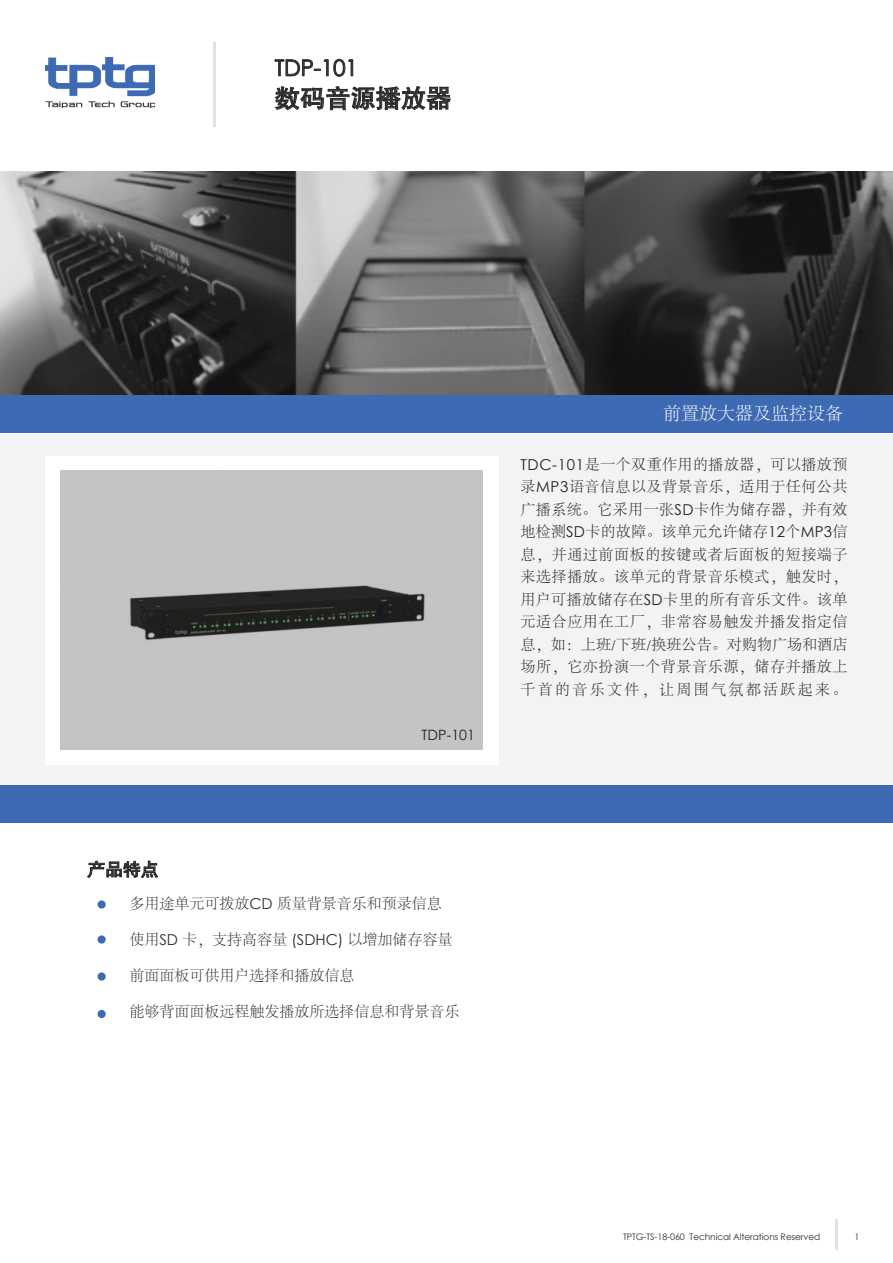
<style>
.page{position:relative;width:893px;height:1263px;background:#fff}
.page>*{position:absolute;margin:0;border:0;box-sizing:border-box;transform-origin:0 0}
.t1{font:25.5px "FZHTK GBK1 0";letter-spacing:-.01em;color:#2b2c2c}
.t2{font:22.5px "Century Gothic";letter-spacing:-.01em;color:#2b2c2c}
.t3{font:300 18px "Adobe Song Std";color:#fff}
.t4{font:18px "FZHTK GBK1 0";color:#2b2c2c}
.t5{font:300 15px/22.5px "Adobe Song Std";letter-spacing:.04em;color:#231f20;text-align:justify}
.t6{font:300 15px "Adobe Song Std";color:#2b2c2c}
.t7{font:14.25px "Century Gothic";color:#231f20}
.t8{font:9px "Century Gothic";letter-spacing:-.01em;color:#2b2c2c}
.s1{font-family:"Century Gothic";font-weight:400}
</style>
<div class="page">
<img style="left:0;top:172px;width:893px;height:224px">
<div style="left:0;top:396px;width:893px;height:37px;background:#3e6ab4"></div>
<img style="left:45px;top:58px;width:110px;height:49px">
<hr style="left:213px;top:43px;width:3px;height:84px;background:#e0e1e0">
<div style="left:0;top:433px;width:893px;height:373px;background:#f2f3f4"></div>
<div style="left:45px;top:456px;width:453px;height:309px;background:#fff"></div>
<img style="left:61px;top:471px;width:422px;height:278px">
<hr style="left:835px;top:1219px;width:3px;height:31px;background:#e0e1e0">
<div style="left:0;top:785px;width:893px;height:38px;background:#3e6ab4"></div>
<div style="left:98px;top:900px;width:8px;height:8px;background:#3e6ab4;border-radius:50%"></div>
<div style="left:98px;top:935px;width:8px;height:8px;background:#3e6ab4;border-radius:50%"></div>
<div style="left:98px;top:972px;width:8px;height:9px;background:#3e6ab4;border-radius:50%"></div>
<div style="left:98px;top:1010px;width:8px;height:8px;background:#3e6ab4;border-radius:50%"></div>
<svg style="left:87px;top:860px;width:71px;height:18px"></svg>
<svg style="left:274px;top:59px;width:177px;height:52px"></svg>
<h2 class="t2" style="left:275px;top:52px;width:85px">TDP-101</h2>
<h1 class="t1" style="left:275px;top:84px;width:178px">数码音源播放器</h1>
<p class="t4" style="left:87px;top:859px;width:73px">产品特点</p>
<p class="t7" style="left:422px;top:725px;width:55px">TDP-101</p>
<p class="t6" style="left:129px;top:895px;width:314px">多用途单元可拨放<span class="s1">CD</span> 质量背景音乐和预录信息</p>
<p class="t6" style="left:129px;top:931px;width:325px">使用<span class="s1">SD</span> 卡，支持高容量 <span class="s1">(SDHC)</span> 以增加储存容量</p>
<p class="t6" style="left:129px;top:967px;width:226px">前面面板可供用户选择和播放信息</p>
<p class="t6" style="left:129px;top:1003px;width:331px">能够背面面板远程触发播放所选择信息和背景音乐</p>
<p class="t3" style="left:663px;top:404px;width:181px">前置放大器及监控设备</p>
<p class="t5" style="left:520px;top:454px;width:329px"><span class="s1">TDC-101</span>是一个双重作用的播放器，可以播放预录<span class="s1">MP3</span>语音信息以及背景音乐，适用于任何公共广播系统。它采用一张<span class="s1">SD</span>卡作为储存器，并有效地检测<span class="s1">SD</span>卡的故障。该单元允许储存<span class="s1">12</span>个<span class="s1">MP3</span>信息，并通过前面板的按键或者后面板的短接端子来选择播放。该单元的背景音乐模式，触发时，用户可播放储存在<span class="s1">SD</span>卡里的所有音乐文件。该单元适合应用在工厂，非常容易触发并播发指定信息，如：上班/下班/换班公告。对购物广场和酒店场所，它亦扮演一个背景音乐源，储存并播放上千首的音乐文件，让周围气氛都活跃起来。</p>
<p class="t8" style="left:623px;top:1230px;width:199px">TPTG-TS-18-060 Technical Alterations Reserved</p>
<p class="t8" style="left:854px;top:1230px;width:6px">1</p>
</div>
